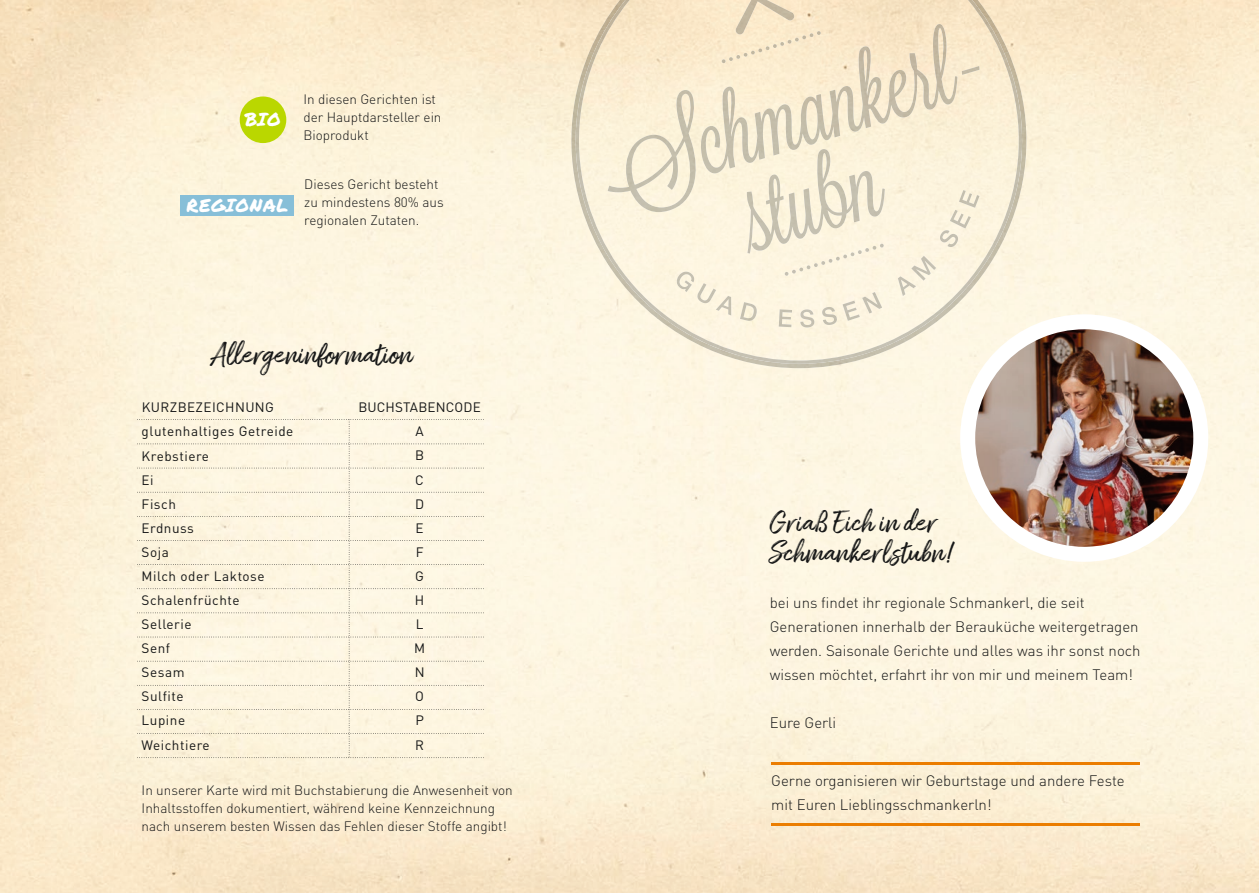
<style>
.page{position:relative;width:1259px;height:893px;background:#fff}
.page>*{position:absolute;margin:0;border:0;box-sizing:border-box;transform-origin:0 0}
.t1{font:30px/30px "Amithen";color:#151616}
.t2{font:18.3px "Permanent Marker";letter-spacing:.04em;color:#fff}
.t3{font:300 15px/24px "DIN Pro";color:#151616}
.t4{font:300 13.5px/18px "DIN Pro";color:#151616}
.t5{font:13.5px/24.2px "DIN Pro";letter-spacing:.04em;color:#151616}
.t6{font:13.5px/24.2px "DIN Pro";letter-spacing:.01em;color:#151616;text-align:center}
</style>
<div class="page">
<img style="left:0;top:0;width:1259px;height:893px">
<div style="left:180px;top:195px;width:114px;height:21px;background:#87bfd8"></div>
<hr style="left:771px;top:823px;width:369px;height:2px;background:#eb7d00">
<hr style="left:771px;top:763px;width:369px;height:2px;background:#eb7d00">
<div style="left:137px;top:419px;width:347px;height:339px;background:#fef6e1"></div>
<img style="left:566px;top:0;width:265px;height:190px">
<img style="left:831px;top:0;width:126px;height:190px">
<div style="left:589px;top:212px;width:242px;height:98px;background:#fef6e1"></div>
<img style="left:831px;top:292px;width:129px;height:66px">
<img style="left:658px;top:309px;width:174px;height:52px">
<img style="left:589px;top:0;width:36px;height:53px">
<img style="left:972px;top:0;width:36px;height:53px">
<img style="left:565px;top:52px;width:4px;height:213px">
<img style="left:1030px;top:52px;width:4px;height:188px">
<img style="left:608px;top:256px;width:50px;height:63px">
<img style="left:979px;top:229px;width:24px;height:78px">
<img style="left:657px;top:313px;width:50px;height:36px">
<img style="left:904px;top:301px;width:50px;height:41px">
<img style="left:707px;top:346px;width:198px;height:22px">
<img style="left:594px;top:0;width:35px;height:52px">
<img style="left:968px;top:0;width:35px;height:52px">
<img style="left:569px;top:51px;width:48px;height:219px">
<img style="left:994px;top:51px;width:36px;height:198px">
<img style="left:940px;top:241px;width:54px;height:73px">
<img style="left:617px;top:264px;width:54px;height:59px">
<img style="left:886px;top:309px;width:54px;height:37px">
<img style="left:671px;top:319px;width:215px;height:45px">
<img style="left:735px;top:0;width:59px;height:24px">
<div style="left:677px;top:190px;width:302px;height:102px;background:#fdf5e0"></div>
<img style="left:747px;top:173px;width:138px;height:81px">
<img style="left:961px;top:66px;width:18px;height:9px">
<img style="left:700px;top:24px;width:238px;height:149px">
<img style="left:607px;top:90px;width:90px;height:122px">
<div style="left:240px;top:96px;width:46px;height:47px;background:#bad700;border-radius:50%"></div>
<img style="left:960px;top:314px;width:248px;height:248px">
<p class="t2" style="left:245px;top:106px;width:37px">BIO</p>
<p class="t2" style="left:186px;top:191px;width:103px">REGIONAL</p>
<p class="t4" style="left:303px;top:89px;width:140px">In diesen Gerichten ist der Hauptdarsteller ein<br>Bioprodukt</p>
<p class="t4" style="left:304px;top:175px;width:141px">Dieses Gericht besteht zu mindestens 80% aus regionalen Zutaten.</p>
<h1 class="t1" style="left:210px;top:341px;width:204px">Allergeninformation</h1>
<p class="t5" style="left:142px;top:394px;width:153px">KURZBEZEICHNUNG glutenhaltiges Getreide<br>Krebstiere<br>Ei<br>Fisch<br>Erdnuss<br>Soja<br>Milch oder Laktose<br>Schalenfrüchte<br>Sellerie<br>Senf<br>Sesam<br>Sulfite<br>Lupine<br>Weichtiere</p>
<p class="t6" style="left:358px;top:394px;width:124px">BUCHSTABENCODE<br>A<br>B<br>C<br>D<br>E<br>F<br>G<br>H<br>L<br>M<br>N<br>O<br>P<br>R</p>
<p class="t4" style="left:142px;top:781px;width:372px">In unserer Karte wird mit Buchstabierung die Anwesenheit von<br>Inhaltsstoffen dokumentiert, während keine Kennzeichnung nach unserem besten Wissen das Fehlen dieser Stoffe angibt!</p>
<h1 class="t1" style="left:770px;top:509px;width:187px">Griaß Eich in der<br>Schmankerlstubn!</h1>
<p class="t3" style="left:770px;top:590px;width:372px">bei uns findet ihr regionale Schmankerl, die seit Generationen innerhalb der Berauküche weitergetragen werden. Saisonale Gerichte und alles was ihr sonst noch wissen möchtet, erfahrt ihr von mir und meinem Team!</p>
<p class="t3" style="left:770px;top:710px;width:68px">Eure Gerli</p>
<p class="t3" style="left:771px;top:768px;width:355px">Gerne organisieren wir Geburtstage und andere Feste mit Euren Lieblingsschmankerln!</p>
</div>
